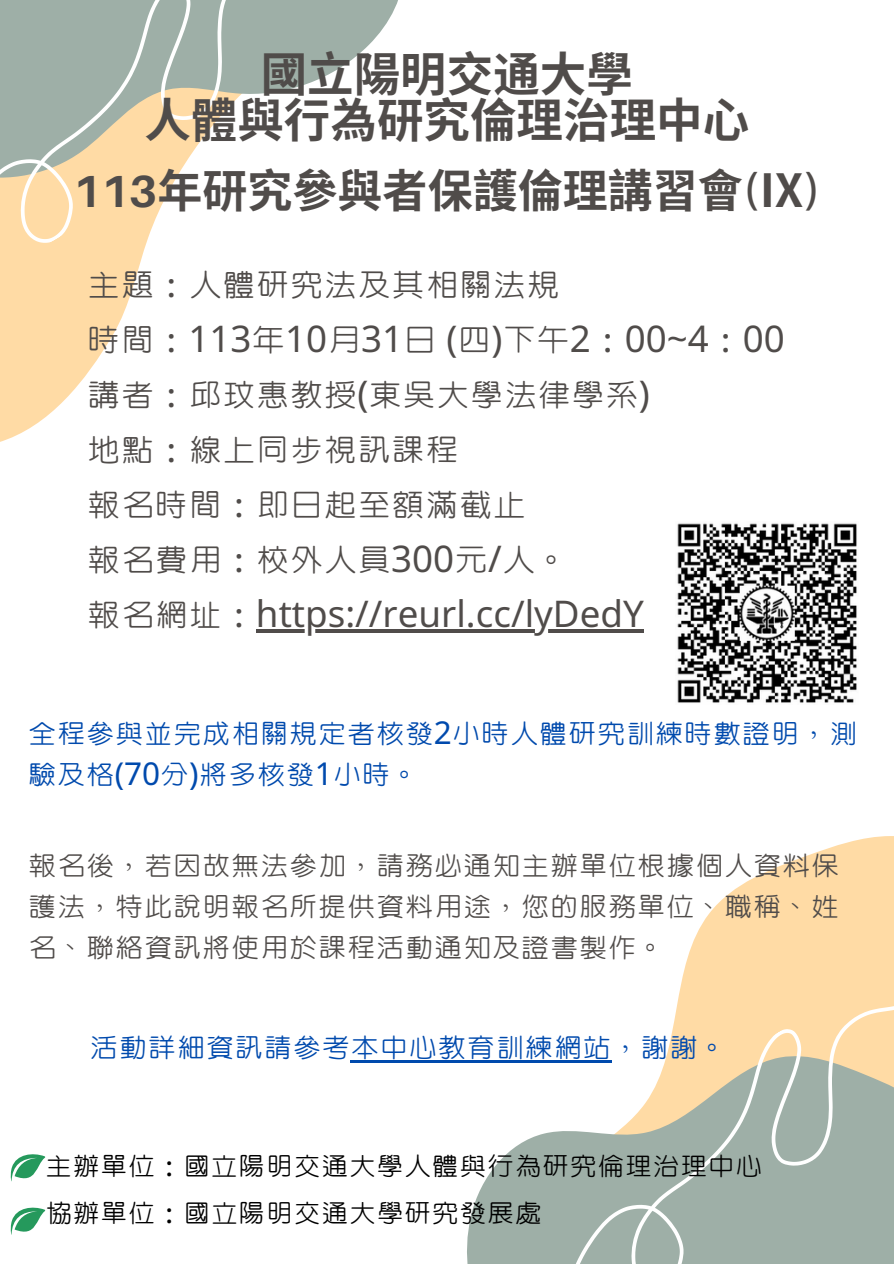
<style>
.page{position:relative;width:894px;height:1264px;background:#fff}
.page>*{position:absolute;margin:0;border:0;box-sizing:border-box;transform-origin:0 0}
.t1{font:700 46.5px/46.2px "Noto Sans CJ Ksc";color:#504c4a;text-align:center}
.t2{font:700 45px "Noto Sans CJ Ksc";color:#504c4a}
.t3{font:36.75px/54.9px "cw Te X Yen";color:#504c4a}
.t4{font:31.5px/40.5px "cw Te X Yen";color:#504c4a;text-align:justify}
.t5{font:31.5px/40.5px "cw Te X Yen";color:#004aad}
.t6{font:30px "cw Te X Yen";color:#000}
.s1{font-family:"Aileron"}
.s2{font-family:"Noto Sans"}
</style>
<div class="page">
<svg style="left:393px;top:836px;width:500px;height:227px"></svg>
<svg style="left:446px;top:1031px;width:37px;height:232px"></svg>
<svg style="left:0;top:300px;width:129px;height:142px;fill:#ffdba5"></svg>
<svg style="left:0;top:0;width:398px;height:300px"></svg>
<svg style="left:483px;top:873px;width:410px;height:390px"></svg>
<svg style="left:10px;top:1154px;width:35px;height:28px"></svg>
<svg style="left:10px;top:1207px;width:35px;height:28px"></svg>
<img style="left:677px;top:523px;width:180px;height:180px">
<hr style="left:256px;top:629px;width:387px;height:4px;background:#504c4a">
<hr style="left:350px;top:1060px;width:261px;height:2px;background:#004aad">
<p class="t1" style="left:144px;top:49px;width:603px">國立陽明交通大學<br>人體與行為研究倫理治理中心</p>
<p class="t2" style="left:73px;top:155px;width:748px"><span class="s1">113</span>年研究參與者保護倫理講習會<span class="s1">(</span>Ⅸ<span class="s1">)</span></p>
<h1 class="t3" style="left:87px;top:258px;width:699px">主題：人體研究法及其相關法規<br>時間：<span class="s2">113</span>年<span class="s2">10</span>月<span class="s2">31</span>日 <span class="s2">(</span>四<span class="s2">)</span>下午<span class="s2">2</span>：<span class="s2">00~4</span>：<span class="s2">00</span>講者：邱玟惠教授<span class="s2">(</span>東吳大學法律學系<span class="s2">)<br></span>地點：線上同步視訊課程<br>報名時間：即日起至額滿截止<br>報名費用：校外人員<span class="s2">300</span>元<span class="s2">/</span>人。<br>報名網址：<span class="s2">https://reurl.cc/lyDedY</span></h1>
<h2 class="t5" style="left:28px;top:714px;width:831px">全程參與並完成相關規定者核發<span class="s2">2</span>小時人體研究訓練時數證明，測驗及格<span class="s2">(70</span>分<span class="s2">)</span>將多核發<span class="s2">1</span>小時。</h2>
<p class="t4" style="left:28px;top:846px;width:813px">報名後，若因故無法參加，請務必通知主辦單位根據個人資料保護法，特此說明報名所提供資料用途，您的服務單位、職稱、姓名、聯絡資訊將使用於課程活動通知及證書製作。</p>
<p class="t5" style="left:89px;top:1028px;width:639px">活動詳細資訊請參考本中心教育訓練網站，謝謝。</p>
<p class="t6" style="left:45px;top:1152px;width:719px">主辦單位：國立陽明交通大學人體與行為研究倫理治理中心</p>
<p class="t6" style="left:45px;top:1199px;width:498px">協辦單位：國立陽明交通大學研究發展處</p>
</div>
